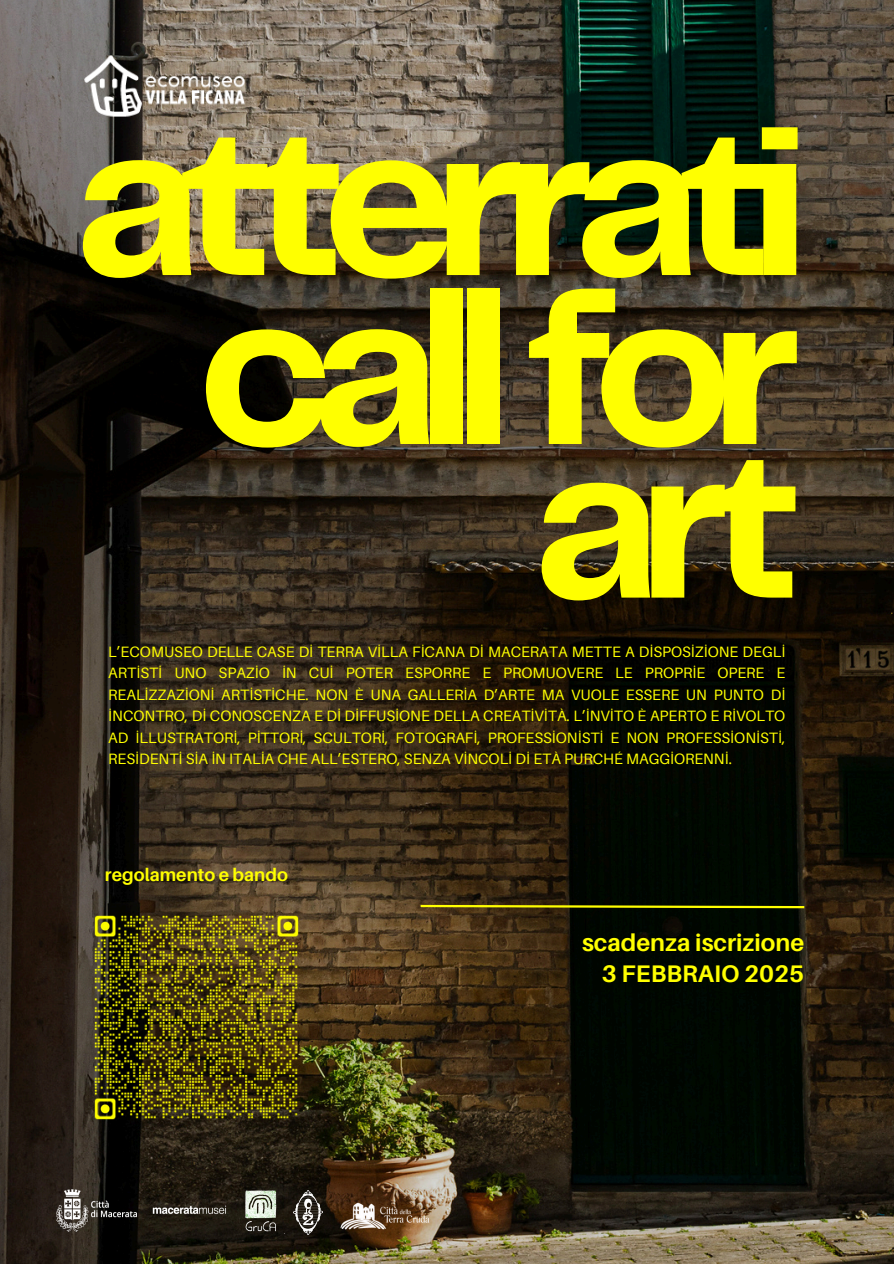
<style>
.page{position:relative;width:894px;height:1264px;background:#fff}
.page>*{position:absolute;margin:0;border:0;box-sizing:border-box;transform-origin:0 0}
.t1{font:700 222px "Telegraf";letter-spacing:-.1em;color:#ff0}
.t2{font:700 221.85px "Telegraf";letter-spacing:-.1em;color:#ff0}
.t3{font:700 24px/30.3px "Aileron";color:#ff0;text-align:right}
.t4{font:700 18px "Aileron";color:#ff0}
.t5{font:15px/21.3px "Aileron";color:#ff0;text-align:justify}
</style>
<div class="page">
<img style="left:0;top:0;width:893px;height:1263px">
<svg style="left:418px;top:903px;width:388px;height:6px;background:#6e6c05"></svg>
<img style="left:57px;top:1189px;width:86px;height:42px">
<img style="left:293px;top:1190px;width:29px;height:44px">
<img style="left:336px;top:1198px;width:96px;height:36px">
<img style="left:239px;top:1188px;width:45px;height:45px">
<img style="left:149px;top:1192px;width:86px;height:36px">
<img style="left:57px;top:34px;width:188px;height:91px">
<img style="left:86px;top:907px;width:221px;height:220px">
<p class="t1" style="left:73px;top:106px;width:714px">atterrati</p>
<h1 class="t2" style="left:198px;top:275px;width:605px">callfor</h1>
<h1 class="t1" style="left:531px;top:429px;width:271px">art</h1>
<p class="t5" style="left:108px;top:641px;width:678px">L’ECOMUSEO DELLE CASE Dİ TERRA VİLLA FİCANA Dİ MACERATA METTE A DİSPOSİZİONE DEGLİ ARTİSTİ UNO SPAZİO İN CUİ POTER ESPORRE E PROMUOVERE LE PROPRİE OPERE E REALİZZAZİONİ ARTİSTİCHE. NON È UNA GALLERİA D’ARTE MA VUOLE ESSERE UN PUNTO Dİ İNCONTRO, Dİ CONOSCENZA E Dİ DİFFUSİONE DELLA CREATİVİTÀ. L’İNVİTO È APERTO E RİVOLTO AD İLLUSTRATORİ, PİTTORİ, SCULTORİ, FOTOGRAFİ, PROFESSİONİSTİ E NON PROFESSİONİSTİ, RESİDENTİ SİA İN ITALİA CHE ALL’ESTERO, SENZA VİNCOLİ Dİ ETÀ PURCHÉ MAGGİORENNİ.</p>
<h1 class="t4" style="left:105px;top:863px;width:184px">regolamento e bando</h1>
<p class="t3" style="left:582px;top:927px;width:224px">scadenza iscrizione<br>3 FEBBRAIO 2025</p>
</div>
